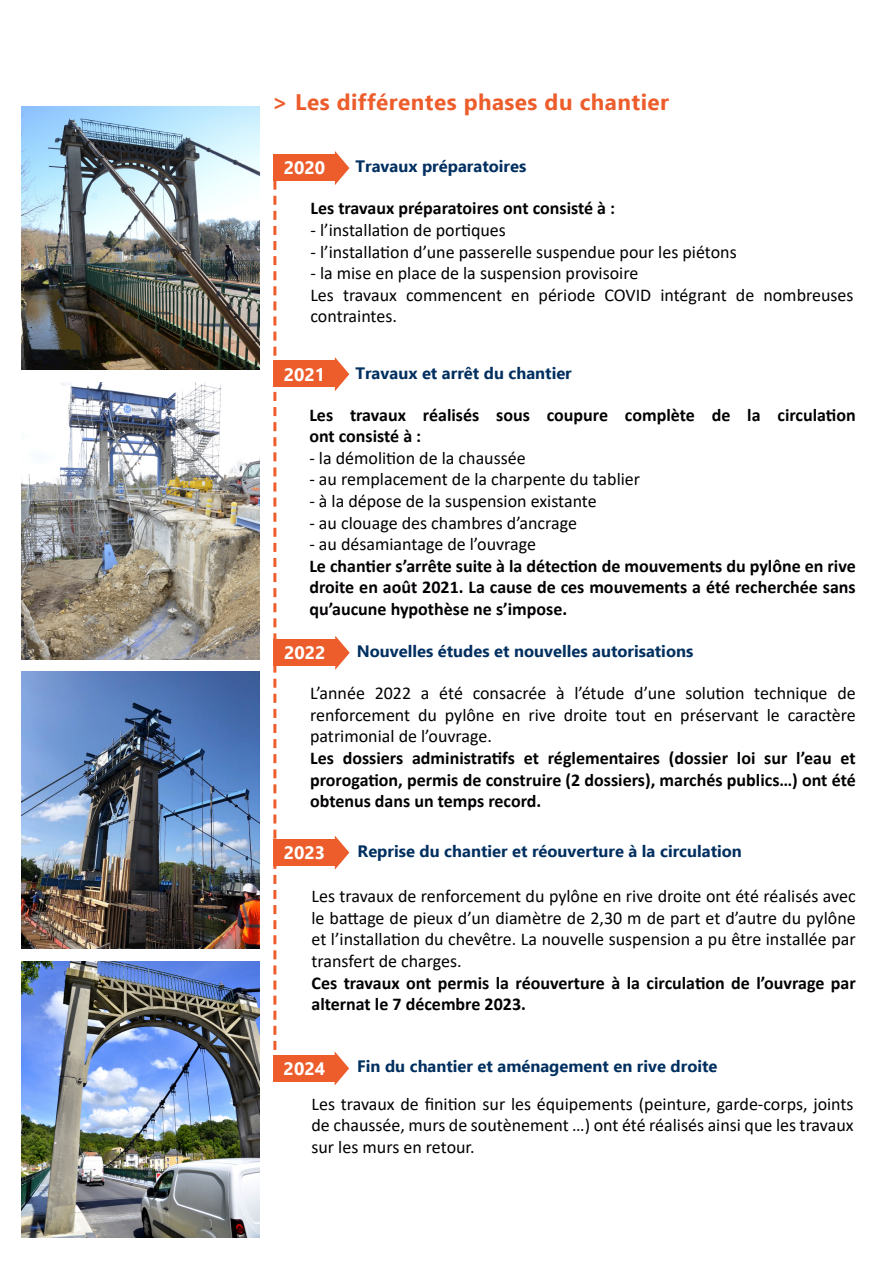
<style>
.page{position:relative;width:893px;height:1263px;background:#fff}
.page>*{position:absolute;margin:0;border:0;box-sizing:border-box;transform-origin:0 0}
.Titre1{font:700 22.5px "Ebrima";letter-spacing:.02em;color:#ed5d2c}
.t1{font:18px/21.6px "Calibri";color:#030003;text-align:justify}
.t2{font:700 18px/21.6px "Calibri";color:#030003}
.t3{font:700 18px "Ebrima";color:#fff}
.t4{font:700 16.5px "Ebrima";color:#002f60}
</style>
<div class="page">
<svg style="left:273px;top:181px;width:3px;height:869px"></svg>
<div style="left:273px;top:154px;width:63px;height:27px;background:#ed5d2c"></div>
<svg style="left:335px;top:151px;width:14px;height:34px"></svg>
<div style="left:273px;top:361px;width:63px;height:26px;background:#ed5d2c"></div>
<svg style="left:335px;top:357px;width:14px;height:34px"></svg>
<div style="left:274px;top:639px;width:62px;height:27px;background:#ed5d2c"></div>
<svg style="left:335px;top:636px;width:15px;height:34px"></svg>
<div style="left:273px;top:839px;width:63px;height:27px;background:#ed5d2c"></div>
<svg style="left:335px;top:836px;width:14px;height:34px"></svg>
<div style="left:273px;top:1055px;width:63px;height:26px;background:#ed5d2c"></div>
<svg style="left:335px;top:1052px;width:14px;height:33px"></svg>
<img style="left:21px;top:106px;width:238px;height:264px">
<img style="left:21px;top:383px;width:238px;height:276px">
<img style="left:21px;top:672px;width:238px;height:276px">
<img style="left:21px;top:961px;width:238px;height:276px">
<p class="Titre1" style="left:272px;top:84px;width:399px">&gt; Les différentes phases du chantier</p>
<p class="t3" style="left:284px;top:154px;width:43px">2020</p>
<p class="t4" style="left:355px;top:153px;width:172px">Travaux préparatoires</p>
<p class="t2" style="left:310px;top:197px;width:306px">Les travaux préparatoires ont consisté à :</p>
<p class="t1" style="left:310px;top:219px;width:197px">- l’installation de portiques</p>
<p class="t1" style="left:310px;top:240px;width:428px">- l’installation d’une passerelle suspendue pour les piétons</p>
<p class="t1" style="left:310px;top:262px;width:329px">- la mise en place de la suspension provisoire</p>
<p class="t1" style="left:310px;top:283px;width:545px">Les travaux commencent en période COVID intégrant de nombreuses contraintes.</p>
<p class="t3" style="left:284px;top:360px;width:43px">2021</p>
<p class="t4" style="left:355px;top:360px;width:218px">Travaux et arrêt du chantier</p>
<p class="t2" style="left:309px;top:404px;width:548px">Les travaux réalisés sous coupure complète de la circulation ont consisté à :</p>
<p class="t1" style="left:309px;top:447px;width:218px">- la démolition de la chaussée</p>
<p class="t1" style="left:309px;top:468px;width:332px">- au remplacement de la charpente du tablier</p>
<p class="t1" style="left:309px;top:490px;width:289px">- à la dépose de la suspension existante</p>
<p class="t1" style="left:309px;top:511px;width:269px">- au clouage des chambres d’ancrage</p>
<p class="t1" style="left:309px;top:533px;width:228px">- au désamiantage de l’ouvrage</p>
<p class="t2" style="left:309px;top:555px;width:548px;text-align:justify">Le chantier s’arrête suite à la détection de mouvements du pylône en rive droite en août 2021. La cause de ces mouvements a été recherchée sans qu’aucune hypothèse ne s’impose.</p>
<p class="t3" style="left:284px;top:638px;width:43px">2022</p>
<p class="t4" style="left:357px;top:638px;width:338px">Nouvelles études et nouvelles autorisations</p>
<p class="t1" style="left:310px;top:682px;width:547px">L’année 2022 a été consacrée à l’étude d’une solution technique de renforcement du pylône en rive droite tout en préservant le caractère patrimonial de l’ouvrage.</p>
<p class="t2" style="left:310px;top:747px;width:547px;text-align:justify">Les dossiers administratifs et réglementaires (dossier loi sur l’eau et prorogation, permis de construire (2 dossiers), marchés publics…) ont été obtenus dans un temps record.</p>
<p class="t4" style="left:358px;top:838px;width:386px">Reprise du chantier et réouverture à la circulation</p>
<p class="t3" style="left:284px;top:838px;width:43px">2023</p>
<p class="t1" style="left:311px;top:885px;width:546px">Les travaux de renforcement du pylône en rive droite ont été réalisés avec le battage de pieux d’un diamètre de 2,30 m de part et d’autre du pylône et l’installation du chevêtre. La nouvelle suspension a pu être installée par transfert de charges.</p>
<p class="t2" style="left:311px;top:971px;width:546px">Ces travaux ont permis la réouverture à la circulation de l’ouvrage par alternat le 7 décembre 2023.</p>
<p class="t3" style="left:284px;top:1054px;width:43px">2024</p>
<p class="t4" style="left:357px;top:1053px;width:362px">Fin du chantier et aménagement en rive droite</p>
<p class="t1" style="left:311px;top:1092px;width:544px">Les travaux de finition sur les équipements (peinture, garde-corps, joints de chaussée, murs de soutènement …) ont été réalisés ainsi que les travaux sur les murs en retour.</p>
</div>
